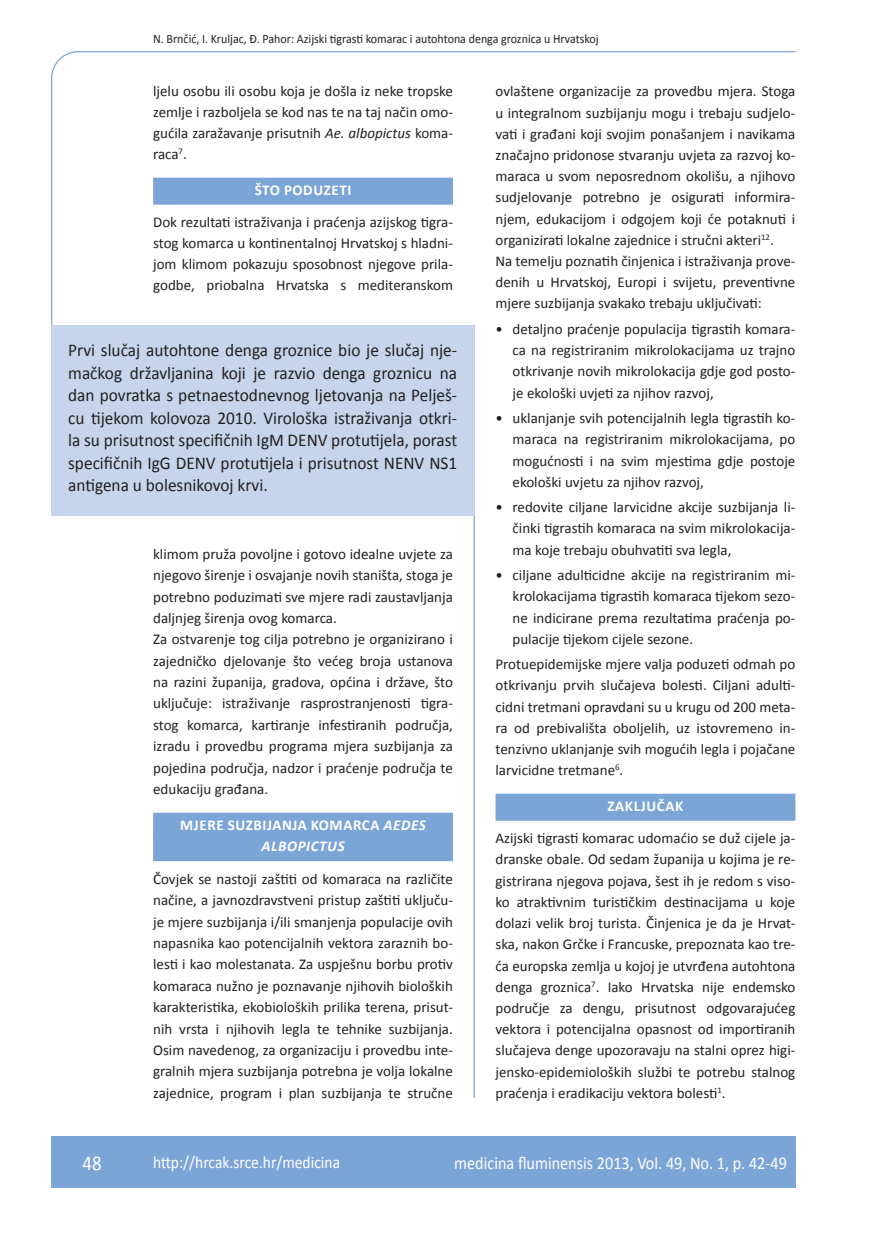
<style>
.page{position:relative;width:872px;height:1234px;background:#fff}
.page>*{position:absolute;margin:0;border:0;box-sizing:border-box;transform-origin:0 0}
.t1{font:21px "Calibri";color:#fff;scale:.9 1}
.t2{font:18px/22.5px "Calibri";color:#231f20;text-align:justify;scale:.96 1}
.t3{font:18px "Calibri";color:#fff;scale:.9 1}
.t4{font:17.25px "Calibri";color:#fff;scale:.9 1}
.t5{font:15px/21.1px "Calibri";color:#231f20;text-align:justify}
.t6{font:700 15px/21.3px "Calibri";letter-spacing:.04em;color:#fff;text-align:center}
.t7{font:12.75px "Calibri";color:#231f20;scale:.94 1}
.s1{font-style:italic}
</style>
<div class="page">
<svg style="left:51px;top:51px;width:745px;height:275px"></svg>
<hr style="left:473px;top:516px;width:2px;height:581px;background:#7ca5d7">
<div style="left:51px;top:1135px;width:744px;height:51px;background:#7ca5d7"></div>
<div style="left:153px;top:178px;width:300px;height:27px;background:#7ca5d7"></div>
<div style="left:495px;top:793px;width:300px;height:27px;background:#7ca5d7"></div>
<div style="left:51px;top:325px;width:423px;height:190px;background:#c6d5ec"></div>
<div style="left:153px;top:812px;width:300px;height:27px;background:#7ca5d7"></div>
<div style="left:153px;top:834px;width:300px;height:27px;background:#7ca5d7"></div>
<p class="t7" style="left:153px;top:30px;width:475px">N. Brnčić, I. Kruljac, Đ. Pahor: Azijski tigrasti komarac i autohtona denga groznica u Hrvatskoj</p>
<p class="t5" style="left:153px;top:80px;width:301px">ljelu osobu ili osobu koja je došla iz neke tropske zemlje i razboljela se kod nas te na taj način omo&shy;gućila zaražavanje prisutnih <span class="s1">Ae. albopictus</span> koma&shy;raca<sup>7</sup>.</p>
<p class="t6" style="left:255px;top:178px;width:98px">ŠTO PODUZETI</p>
<p class="t5" style="left:153px;top:211px;width:301px">Dok rezultati istraživanja i praćenja azijskog tigra&shy;stog komarca u kontinentalnoj Hrvatskoj s hladni&shy;jom klimom pokazuju sposobnost njegove prila&shy;godbe, priobalna Hrvatska s mediteranskom</p>
<p class="t2" style="left:68px;top:338px;width:407px">Prvi slučaj autohtone denga groznice bio je slučaj nje&shy;mačkog državljanina koji je razvio denga groznicu na dan povratka s petnaestodnevnog ljetovanja na Pelješ&shy;cu tijekom kolovoza 2010. Virološka istraživanja otkri&shy;la su prisutnost specifičnih IgM DENV protutijela, porast specifičnih IgG DENV protutijela i prisutnost NENV NS1 antigena u bolesnikovoj krvi.</p>
<p class="t5" style="left:153px;top:542px;width:301px;text-align:left">klimom pruža povoljne i gotovo idealne uvjete za njegovo širenje i osvajanje novih staništa, stoga je potrebno poduzimati sve mjere radi zaustavljanja daljnjeg širenja ovog komarca.<br>Za ostvarenje tog cilja potrebno je organizirano i zajedničko djelovanje što većeg broja ustanova na razini županija, gradova, općina i države, što uključuje: istraživanje rasprostranjenosti tigra&shy;stog komarca, kartiranje infestiranih područja, izradu i provedbu programa mjera suzbijanja za pojedina područja, nadzor i praćenje područja te edukaciju građana.</p>
<p class="t6" style="left:180px;top:813px;width:247px">MJERE SUZBIJANJA KOMARCA <span class="s1">AEDES<br>ALBOPICTUS</span></p>
<p class="t5" style="left:153px;top:867px;width:301px">Čovjek se nastoji zaštiti od komaraca na različite načine, a javnozdravstveni pristup zaštiti uključu&shy;je mjere suzbijanja i/ili smanjenja populacije ovih napasnika kao potencijalnih vektora zaraznih bo&shy;lesti i kao molestanata. Za uspješnu borbu protiv komaraca nužno je poznavanje njihovih bioloških karakteristika, ekobioloških prilika terena, prisut&shy;nih vrsta i njihovih legla te tehnike suzbijanja.<br>Osim navedenog, za organizaciju i provedbu inte&shy;gralnih mjera suzbijanja potrebna je volja lokalne zajednice, program i plan suzbijanja te stručne</p>
<p class="t5" style="left:495px;top:80px;width:301px;text-align:left">ovlaštene organizacije za provedbu mjera. Stoga u integralnom suzbijanju mogu i trebaju sudjelo&shy;vati i građani koji svojim ponašanjem i navikama značajno pridonose stvaranju uvjeta za razvoj ko&shy;maraca u svom neposrednom okolišu, a njihovo sudjelovanje potrebno je osigurati informira&shy;njem, edukacijom i odgojem koji će potaknuti i organizirati lokalne zajednice i stručni akteri<sup>12</sup>.<br>Na temelju poznatih činjenica i istraživanja prove&shy;denih u Hrvatskoj, Europi i svijetu, preventivne mjere suzbijanja svakako trebaju uključivati:</p>
<p class="t5" style="left:512px;top:317px;width:284px;text-indent:-17px">• detaljno praćenje populacija tigrastih komara&shy;ca na registriranim mikrolokacijama uz trajno otkrivanje novih mikrolokacija gdje god posto&shy;je ekološki uvjeti za njihov razvoj,</p>
<p class="t5" style="left:512px;top:407px;width:284px;text-indent:-17px">• uklanjanje svih potencijalnih legla tigrastih ko&shy;maraca na registriranim mikrolokacijama, po mogućnosti i na svim mjestima gdje postoje ekološki uvjetu za njihov razvoj,</p>
<p class="t5" style="left:512px;top:496px;width:284px;text-indent:-17px">• redovite ciljane larvicidne akcije suzbijanja li&shy;činki tigrastih komaraca na svim mikrolokacija&shy;ma koje trebaju obuhvatiti sva legla,</p>
<p class="t5" style="left:512px;top:563px;width:284px;text-indent:-17px">• ciljane adulticidne akcije na registriranim mi&shy;krolokacijama tigrastih komaraca tijekom sezo&shy;ne indicirane prema rezultatima praćenja po&shy;pulacije tijekom cijele sezone.</p>
<p class="t5" style="left:495px;top:652px;width:301px">Protuepidemijske mjere valja poduzeti odmah po otkrivanju prvih slučajeva bolesti. Ciljani adulti&shy;cidni tretmani opravdani su u krugu od 200 meta&shy;ra od prebivališta oboljelih, uz istovremeno in&shy;tenzivno uklanjanje svih mogućih legla i pojačane larvicidne tretmane<sup>6</sup>.</p>
<p class="t6" style="left:607px;top:794px;width:77px">ZAKLJUČAK</p>
<p class="t5" style="left:495px;top:826px;width:301px">Azijski tigrasti komarac udomaćio se duž cijele ja&shy;dranske obale. Od sedam županija u kojima je re&shy;gistrirana njegova pojava, šest ih je redom s viso&shy;ko atraktivnim turističkim destinacijama u koje dolazi velik broj turista. Činjenica je da je Hrvat&shy;ska, nakon Grčke i Francuske, prepoznata kao tre&shy;ća europska zemlja u kojoj je utvrđena autohtona denga groznica<sup>7</sup>. Iako Hrvatska nije endemsko područje za dengu, prisutnost odgovarajućeg vektora i potencijalna opasnost od importiranih slučajeva denge upozoravaju na stalni oprez higi&shy;jensko-epidemioloških službi te potrebu stalnog praćenja i eradikaciju vektora bolesti<sup>1</sup>.</p>
<h1 class="t1" style="left:82px;top:1149px;width:23px">48</h1>
<p class="t4" style="left:153px;top:1150px;width:209px">http://hrcak.srce.hr/medicina</p>
<p class="t3" style="left:454px;top:1151px;width:371px">medicina fluminensis 2013, Vol. 49, No. 1, p. 42-49</p>
</div>
